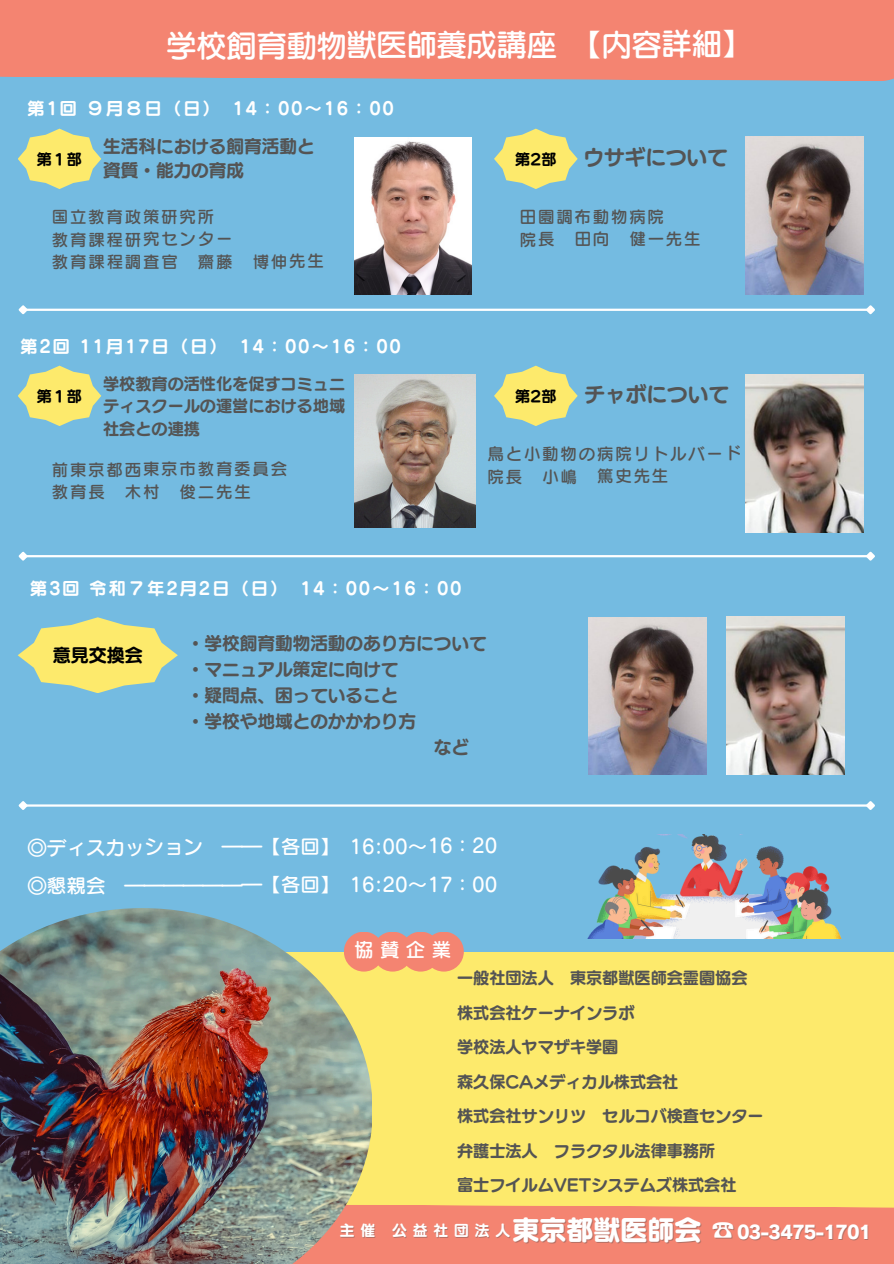
<style>
.page{position:relative;width:894px;height:1264px;background:#fff}
.page>*{position:absolute;margin:0;border:0;box-sizing:border-box;transform-origin:0 0}
.t1{font:30px "Canva UD Marugo Large Pr 6 N DB";letter-spacing:-.005em;color:#fff}
.t2{font:26.85px "UD Marugo Large Pr 6 N E";letter-spacing:.005em;color:#fff}
.t3{font:20.55px "UD Marugo Large Pr 6 N B";color:#545454}
.t4{font:19.5px "Canva Seurat Pro N DB";letter-spacing:-.005em;color:#fff}
.t5{font:18.3px "Canva Rodin Pro N EB";letter-spacing:-.05em;color:#fff}
.t6{font:18px "UD Marugo Large Pr 6 N B";color:#000}
.t7{font:17.55px/23.7px "UD Marugo Large Pr 6 N B";color:#545454}
.t8{font:17.55px "Canva Seurat Pro N B";letter-spacing:.1em;color:#fff}
.t9{font:16.5px/22.5px "Canva Seurat Pro N DB";letter-spacing:.1em;color:#545454}
.t10{font:16.2px "UD Marugo Large Pr 6 N B";color:#545454}
.t11{font:16.05px/22.5px "UD Marugo Large Pr 6 N B";color:#545454;text-align:justify}
.t12{font:15px "UD Marugo Large Pr 6 N B";color:#000}
.t13{font:14.7px "UD Marugo Large Pr 6 N B";letter-spacing:.405em;color:#fff}
.s1{color:rgb(84 84 84/.4)}
.s2{font-family:"Noto Sans CJ Ksc";font-size:22.5px;color:rgb(84 84 84/.4)}
</style>
<div class="page">
<div style="left:372px;top:951px;width:521px;height:251px;background:#fdea6c"></div>
<div style="left:0;top:18px;width:893px;height:933px;background:#74bbe1"></div>
<div style="left:0;top:0;width:893px;height:81px;background:#f48471"></div>
<svg style="left:18px;top:129px;width:83px;height:60px"></svg>
<svg style="left:494px;top:129px;width:83px;height:60px"></svg>
<img style="left:354px;top:138px;width:117px;height:156px">
<img style="left:745px;top:137px;width:118px;height:157px">
<hr style="left:26px;top:308px;width:841px;height:3px;background:#fff">
<svg style="left:18px;top:305px;width:12px;height:10px"></svg>
<svg style="left:863px;top:305px;width:12px;height:10px"></svg>
<svg style="left:18px;top:365px;width:83px;height:61px"></svg>
<img style="left:354px;top:374px;width:121px;height:153px">
<svg style="left:494px;top:365px;width:83px;height:61px"></svg>
<img style="left:745px;top:374px;width:118px;height:159px">
<svg style="left:18px;top:617px;width:160px;height:76px"></svg>
<img style="left:588px;top:617px;width:118px;height:158px">
<img style="left:726px;top:616px;width:118px;height:158px">
<img style="left:588px;top:834px;width:254px;height:104px">
<svg style="left:372px;top:1202px;width:521px;height:61px;background:#f48b70"></svg>
<img style="left:0;top:908px;width:372px;height:355px">
<hr style="left:26px;top:555px;width:841px;height:2px;background:#fff">
<svg style="left:18px;top:551px;width:12px;height:10px"></svg>
<svg style="left:863px;top:551px;width:12px;height:10px"></svg>
<hr style="left:26px;top:804px;width:841px;height:2px;background:#fff">
<svg style="left:18px;top:801px;width:12px;height:9px"></svg>
<svg style="left:863px;top:801px;width:12px;height:9px"></svg>
<div style="left:344px;top:931px;width:40px;height:40px;background:#f48471;border-radius:50%"></div>
<div style="left:372px;top:931px;width:40px;height:40px;background:#f48471;border-radius:50%"></div>
<div style="left:400px;top:931px;width:40px;height:40px;background:#f48471;border-radius:50%"></div>
<div style="left:424px;top:931px;width:39px;height:40px;background:#f48471;border-radius:50%"></div>
<h5 class="t1" style="left:166px;top:30px;width:586px">学校飼育動物獣医師養成講座【内容詳細】</h5>
<p class="t8" style="left:27px;top:100px;width:368px">第1回９月８日（日） 14：00～16：00</p>
<h3 class="t7" style="left:103px;top:135px;width:213px">生活科における飼育活動と資質・能力の育成</h3>
<h5 class="t3" style="left:583px;top:147px;width:146px">ウサギについて</h5>
<h1 class="t12" style="left:37px;top:151px;width:46px">第１部</h1>
<h5 class="t12" style="left:515px;top:151px;width:43px">第2部</h5>
<p class="t9" style="left:52px;top:205px;width:272px">国立教育政策研究所<br>教育課程研究センター<br>教育課程調査官 齋藤 博伸先生</p>
<p class="t9" style="left:519px;top:205px;width:146px">田園調布動物病院院長</p>
<p class="t9" style="left:574px;top:227px;width:126px">田向 健一先生</p>
<h5 class="t8" style="left:20px;top:337px;width:382px">第2回 11月17日（日） 14：00～16：00</h5>
<h5 class="t11" style="left:103px;top:372px;width:243px">学校教育の活性化を促すコミュニティスクールの運営における地域社会との連携</h5>
<h5 class="t9" style="left:52px;top:457px;width:237px">前東京都西東京市教育委員会教育長</h5>
<p class="t3" style="left:584px;top:384px;width:146px">チャボについて</p>
<h5 class="t12" style="left:37px;top:388px;width:46px">第１部</h5>
<p class="t12" style="left:515px;top:388px;width:43px">第2部</p>
<p class="t9" style="left:487px;top:442px;width:255px">鳥と小動物の病院リトルバード院長</p>
<p class="t9" style="left:542px;top:465px;width:126px">小嶋 篤史先生</p>
<h5 class="t9" style="left:125px;top:480px;width:126px">木村 俊二先生</h5>
<h3 class="t8" style="left:30px;top:580px;width:433px">第3回令和７年2月2日（日） 14：00～16：00</h3>
<h3 class="t7" style="left:187px;top:632px;width:301px">・学校飼育動物活動のあり方について</h3>
<h3 class="t7" style="left:187px;top:658px;width:213px">・マニュアル策定に向けて</h3>
<h3 class="t7" style="left:187px;top:683px;width:213px">・疑問点、困っていること</h3>
<h3 class="t7" style="left:187px;top:709px;width:229px">・学校や地域とのかかわり方</h3>
<h3 class="t7" style="left:433px;top:735px;width:37px">など</h3>
<h5 class="t6" style="left:53px;top:646px;width:91px">意見交換会</h5>
<p class="t4" style="left:27px;top:836px;width:471px">◎ディスカッション ――【各回】 16:00～16：20</p>
<p class="t4" style="left:27px;top:875px;width:471px">◎懇親会 ―――――――【各回】 16:20～17：00</p>
<h3 class="t4" style="left:354px;top:940px;width:99px">協賛企業</h3>
<p class="t10" style="left:457px;top:970px;width:292px">一般社団法人 東京都獣医師会霊園協会</p>
<p class="t10" style="left:457px;top:1004px;width:179px">株式会社ケーナインラボ</p>
<p class="t10" style="left:457px;top:1039px;width:163px">学校法人ヤマザキ学園</p>
<h6 class="t10" style="left:457px;top:1073px;width:223px">森久保CAメディカル株式会社</h6>
<p class="t10" style="left:457px;top:1108px;width:308px">株式会社サンリツ セルコバ検査センター</p>
<p class="t10" style="left:457px;top:1142px;width:259px">弁護士法人 フラクタル法律事務所</p>
<h6 class="t10" style="left:457px;top:1176px;width:281px">富士フイルムVETシステムズ株式会社</h6>
<h6 class="t13" style="left:340px;top:1222px;width:171px">主催 公益社団法<span class="s1">人</span></h6>
<h2 class="t2" style="left:512px;top:1216px;width:224px">東京都獣医師会 <span class="s2">☎</span></h2>
<p class="t5" style="left:737px;top:1222px;width:136px">03-3475-1701</p>
</div>
